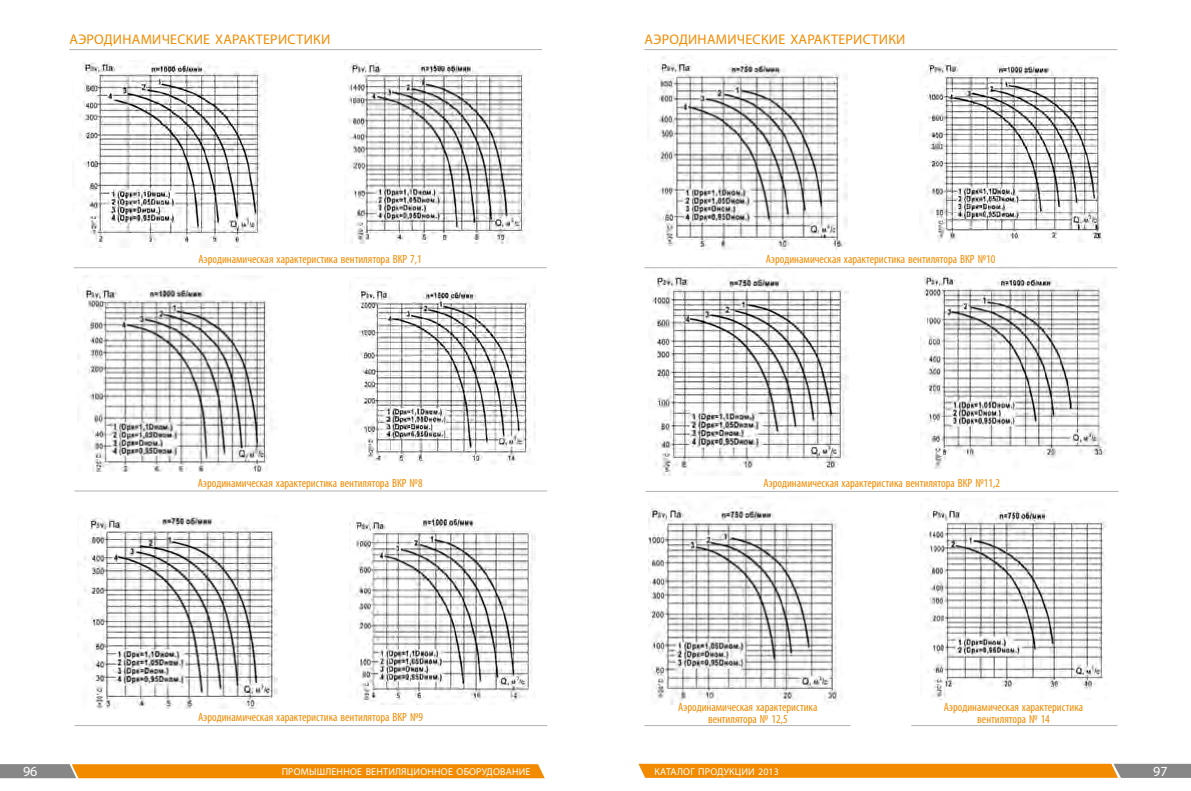
<style>
.page{position:relative;width:1191px;height:791px;background:#fff}
.page>*{position:absolute;margin:0;border:0;box-sizing:border-box;transform-origin:0 0}
.t1{font:14px "Myriad Pro";letter-spacing:.02em;color:#f28b00}
.t2{font:14px "Myriad Pro";color:#fff}
.t3{font:condensed 12px/12px "Myriad Pro";color:#f28b00;text-align:center}
.t4{font:10px "Myriad Pro";letter-spacing:.02em;color:#fff}
</style>
<div class="page">
<img style="left:79px;top:60px;width:187px;height:188px">
<img style="left:348px;top:60px;width:182px;height:183px">
<img style="left:78px;top:275px;width:194px;height:196px">
<img style="left:78px;top:515px;width:199px;height:194px">
<img style="left:356px;top:284px;width:179px;height:180px">
<img style="left:349px;top:514px;width:186px;height:190px">
<img style="left:655px;top:57px;width:192px;height:192px">
<img style="left:926px;top:59px;width:179px;height:183px">
<img style="left:649px;top:264px;width:199px;height:211px">
<img style="left:920px;top:268px;width:186px;height:201px">
<img style="left:924px;top:506px;width:182px;height:194px">
<img style="left:649px;top:504px;width:193px;height:200px">
<svg style="left:0;top:764px;width:545px;height:14px;background:#e48d18"></svg>
<svg style="left:638px;top:764px;width:553px;height:14px;background:#e38d17"></svg>
<hr style="left:69px;top:49px;width:473px;height:1px;background:#b1b2b3">
<hr style="left:74px;top:267px;width:473px;height:1px;background:#b1b2b3">
<hr style="left:74px;top:491px;width:473px;height:1px;background:#b1b2b3">
<hr style="left:74px;top:725px;width:473px;height:1px;background:#b1b2b3">
<hr style="left:644px;top:49px;width:473px;height:1px;background:#b1b2b3">
<hr style="left:644px;top:267px;width:473px;height:1px;background:#b1b2b3">
<hr style="left:645px;top:491px;width:473px;height:1px;background:#b1b2b3">
<hr style="left:644px;top:725px;width:206px;height:1px;background:#b1b2b3">
<hr style="left:911px;top:725px;width:206px;height:1px;background:#b1b2b3">
<p class="t1" style="left:69px;top:30px;width:262px">Аэродинамические характеристики</p>
<p class="t1" style="left:644px;top:30px;width:262px">Аэродинамические характеристики</p>
<p class="t3" style="left:199px;top:253px;width:225px">Аэродинамическая характеристика вентилятора ВКР 7,1</p>
<p class="t3" style="left:766px;top:253px;width:231px">Аэродинамическая характеристика вентилятора ВКР №10</p>
<p class="t3" style="left:198px;top:476px;width:226px">Аэродинамическая характеристика вентилятора ВКР №8</p>
<p class="t3" style="left:763px;top:477px;width:238px">Аэродинамическая характеристика вентилятора ВКР №11,2</p>
<p class="t3" style="left:198px;top:711px;width:226px">Аэродинамическая характеристика вентилятора ВКР №9</p>
<p class="t3" style="left:678px;top:701px;width:141px">Аэродинамическая характеристика вентилятора № 12,5</p>
<p class="t3" style="left:944px;top:701px;width:141px">Аэродинамическая характеристика вентилятора № 14</p>
<p class="t2" style="left:23px;top:763px;width:16px">96</p>
<p class="t4" style="left:282px;top:765px;width:250px">промышленное вентиляционное оборудование</p>
<p class="t4" style="left:654px;top:765px;width:126px">каталог продукции 2013</p>
<p class="t2" style="left:1153px;top:762px;width:16px">97</p>
</div>
